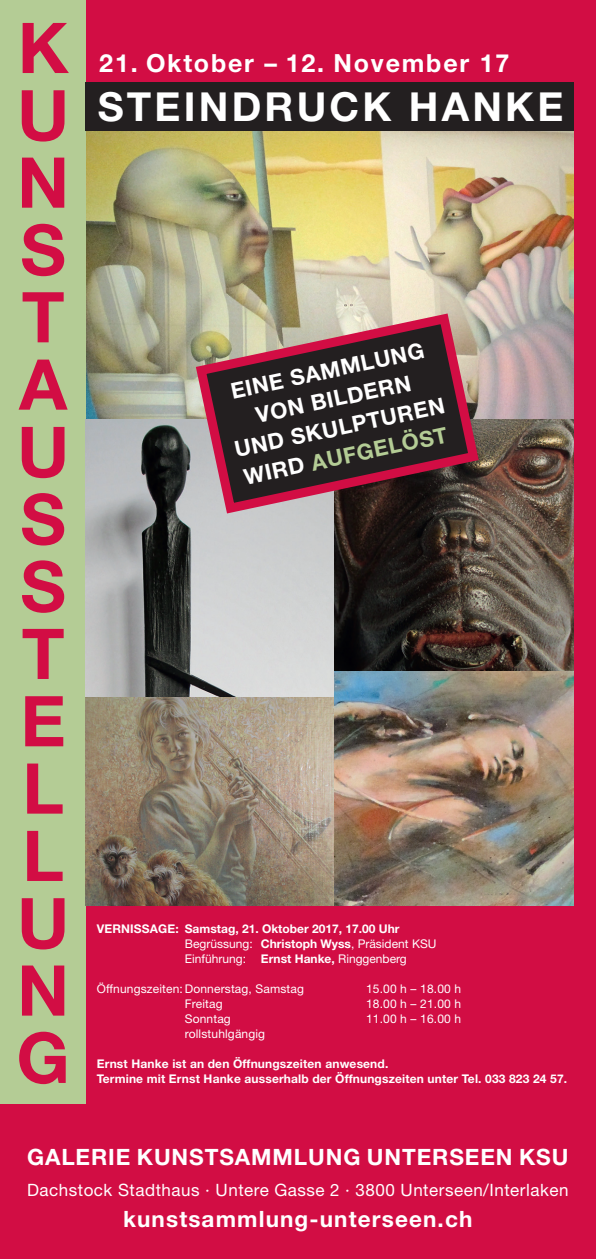
<style>
.page{position:relative;width:596px;height:1259px;background:#fff}
.page>*{position:absolute;margin:0;border:0;box-sizing:border-box;transform-origin:0 0}
.t1{font:700 70.1px "Helvetica Neue";color:#d20d44}
.t2{font:700 40px "Helvetica Neue";letter-spacing:.08em;color:#fff}
.t3{font:700 25px "Helvetica Neue";letter-spacing:.07em;color:#fff}
.t4{font:700 22.5px "Helvetica Neue";letter-spacing:.04em;color:#fff}
.t5{font:700 22px "Helvetica Neue";color:#fff}
.t6{font:700 22px "Helvetica Neue";color:#b4cc95}
.t7{font:17px "Helvetica Neue";letter-spacing:.03em;color:#fff}
.t8{font:12px "Helvetica Neue";letter-spacing:.01em;color:#fff}
.t9{font:700 12px "Helvetica Neue";letter-spacing:.01em;color:#fff}
.s1{color:#fff}
.s2{font-weight:700}
</style>
<div class="page">
<div style="left:0;top:0;width:595px;height:1259px;background:#d20d44"></div>
<img style="left:85px;top:130px;width:488px;height:290px">
<div style="left:0;top:0;width:85px;height:1104px;background:#b4cc95"></div>
<img style="left:85px;top:420px;width:249px;height:277px">
<img style="left:85px;top:697px;width:249px;height:209px">
<div style="left:85px;top:82px;width:488px;height:48px;background:#231f20"></div>
<img style="left:334px;top:420px;width:239px;height:486px">
<svg style="left:190px;top:308px;width:293px;height:211px;background:#624849"></svg>
<p class="t1" style="left:18px;top:5px;width:52px">K</p>
<p class="t1" style="left:17px;top:72px;width:53px">U</p>
<p class="t1" style="left:17px;top:139px;width:53px">N</p>
<p class="t1" style="left:20px;top:207px;width:47px">S</p>
<p class="t1" style="left:22px;top:274px;width:44px">T</p>
<p class="t1" style="left:19px;top:341px;width:50px">A</p>
<p class="t1" style="left:17px;top:408px;width:53px">U</p>
<p class="t1" style="left:20px;top:476px;width:47px">S</p>
<p class="t1" style="left:20px;top:543px;width:47px">S</p>
<p class="t1" style="left:22px;top:610px;width:44px">T</p>
<p class="t1" style="left:20px;top:678px;width:47px">E</p>
<p class="t1" style="left:22px;top:745px;width:43px">L</p>
<p class="t1" style="left:22px;top:812px;width:43px">L</p>
<p class="t1" style="left:17px;top:880px;width:53px">U</p>
<p class="t1" style="left:17px;top:947px;width:53px">N</p>
<p class="t1" style="left:16px;top:1014px;width:55px">G</p>
<p class="t3" style="left:99px;top:48px;width:411px">21. Oktober – 12. November 17</p>
<p class="t2" style="left:98px;top:82px;width:467px">STEINDRUCK HANKE</p>
<p class="t5" style="left:228px;top:378px;width:198px;rotate:-12deg">EINE SAMMLUNG</p>
<p class="t5" style="left:253px;top:402px;width:159px;rotate:-12deg">VON BILDERN</p>
<p class="t5" style="left:232px;top:436px;width:215px;rotate:-12deg">UND SKULPTUREN</p>
<p class="t6" style="left:241px;top:464px;width:209px;rotate:-12deg"><span class="s1">WIRD</span> AUFGELÖST</p>
<p class="t9" style="left:97px;top:921px;width:304px">VERNISSAGE: Samstag, 21. Oktober 2017, 17.00 Uhr</p>
<p class="t8" style="left:185px;top:936px;width:253px">Begrüssung: <span class="s2">Christoph Wyss</span>, Präsident KSU</p>
<p class="t8" style="left:185px;top:951px;width:223px">Einführung: <span class="s2">Ernst Hanke,</span> Ringgenberg</p>
<p class="t8" style="left:97px;top:981px;width:209px">Öffnungszeiten: Donnerstag, Samstag</p>
<p class="t8" style="left:366px;top:981px;width:97px">15.00 h – 18.00 h</p>
<p class="t8" style="left:185px;top:996px;width:39px">Freitag</p>
<p class="t8" style="left:366px;top:996px;width:97px">18.00 h – 21.00 h</p>
<p class="t8" style="left:185px;top:1011px;width:47px">Sonntag</p>
<p class="t8" style="left:366px;top:1011px;width:97px">11.00 h – 16.00 h</p>
<p class="t8" style="left:185px;top:1026px;width:82px">rollstuhlgängig</p>
<p class="t9" style="left:97px;top:1056px;width:293px">Ernst Hanke ist an den Öffnungszeiten anwesend.</p>
<p class="t9" style="left:97px;top:1071px;width:471px">Termine mit Ernst Hanke ausserhalb der Öffnungszeiten unter Tel. 033 823 24 57.</p>
<p class="t4" style="left:27px;top:1142px;width:542px">GALERIE KUNSTSAMMLUNG UNTERSEEN KSU</p>
<p class="t7" style="left:27px;top:1179px;width:542px">Dachstock Stadthaus · Untere Gasse 2 · 3800 Unterseen/Interlaken</p>
<p class="t4" style="left:123px;top:1204px;width:350px">kunstsammlung-unterseen.ch</p>
</div>
